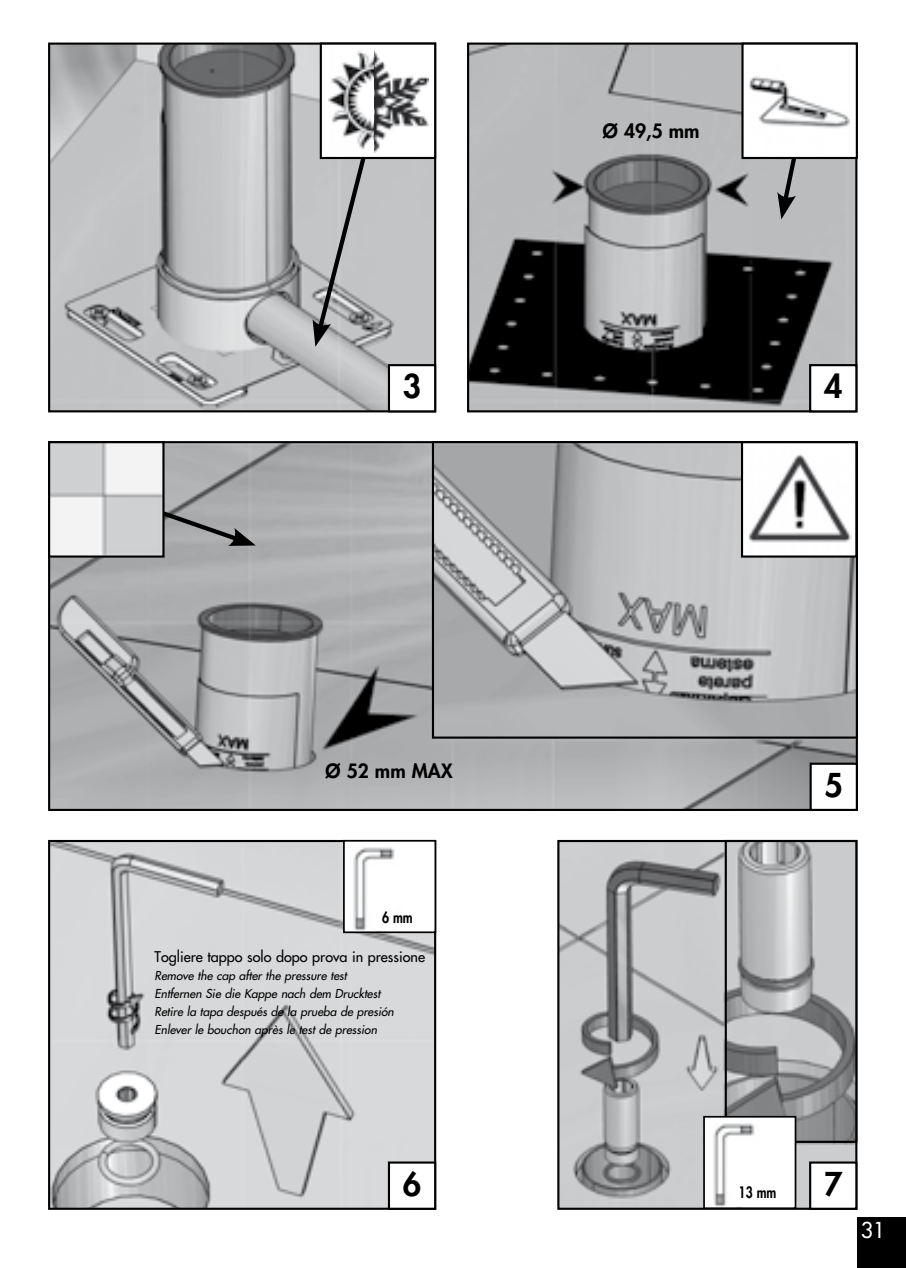
<style>
.page{position:relative;width:906px;height:1268px;background:#fff}
.page>*{position:absolute;margin:0;border:0;box-sizing:border-box;transform-origin:0 0}
.t1{font:800 31.8px "Futura Std";color:#000}
.t2{font:500 21.3px "Futura Std";color:#fff}
.t3{font:800 19.2px "Futura Std";color:#000}
.t4{font:800 15.3px "Futura Std";color:#000;scale:.8 1}
.t5{font:500 14.4px "Futura Std";color:#000}
.t6{font:italic 500 12px/18px "Futura Std";color:#000}
</style>
<div class="page">
<img style="left:560px;top:842px;width:294px;height:364px">
<div style="left:557px;top:839px;width:300px;height:370px;border:2px solid #000"></div>
<img style="left:727px;top:842px;width:127px;height:297px">
<div style="left:724px;top:839px;width:133px;height:303px;border:2px solid #000"></div>
<div style="left:857px;top:1217px;width:49px;height:50px;background:#000"></div>
<img style="left:470px;top:46px;width:384px;height:363px">
<div style="left:467px;top:43px;width:390px;height:369px;border:2px solid #000"></div>
<img style="left:51px;top:46px;width:382px;height:363px">
<div style="left:48px;top:43px;width:388px;height:369px;border:2px solid #000"></div>
<div style="left:810px;top:365px;width:46px;height:46px;background:#fff"></div>
<div style="left:809px;top:364px;width:48px;height:48px;border:2px solid #000"></div>
<div style="left:389px;top:365px;width:46px;height:46px;background:#fff"></div>
<div style="left:388px;top:364px;width:48px;height:48px;border:2px solid #000"></div>
<img style="left:51px;top:444px;width:804px;height:363px">
<div style="left:810px;top:763px;width:47px;height:46px;background:#fff"></div>
<div style="left:809px;top:762px;width:49px;height:48px;border:2px solid #000"></div>
<img style="left:51px;top:842px;width:382px;height:364px">
<div style="left:48px;top:839px;width:388px;height:370px;border:2px solid #000"></div>
<div style="left:389px;top:1162px;width:46px;height:46px;background:#fff"></div>
<div style="left:388px;top:1161px;width:48px;height:48px;border:2px solid #000"></div>
<div style="left:810px;top:1162px;width:46px;height:46px;background:#fff"></div>
<div style="left:809px;top:1161px;width:48px;height:48px;border:2px solid #000"></div>
<img style="left:435px;top:444px;width:420px;height:291px">
<div style="left:432px;top:441px;width:426px;height:297px;border:2px solid #000"></div>
<svg style="left:313px;top:96px;width:70px;height:251px;background:#aeafb1"></svg>
<div style="left:321px;top:44px;width:114px;height:114px;background:#fff"></div>
<img style="left:329px;top:51px;width:45px;height:99px">
<div style="left:320px;top:43px;width:116px;height:116px;border:2px solid #000"></div>
<div style="left:374px;top:45px;width:59px;height:111px;background:#fff"></div>
<img style="left:374px;top:50px;width:54px;height:103px">
<svg style="left:777px;top:159px;width:35px;height:60px;background:#999a9c"></svg>
<div style="left:742px;top:44px;width:115px;height:114px;background:#fff"></div>
<img style="left:749px;top:76px;width:101px;height:53px">
<div style="left:741px;top:43px;width:117px;height:116px;border:2px solid #000"></div>
<svg style="left:164px;top:488px;width:92px;height:58px;background:#969798"></svg>
<img style="left:51px;top:444px;width:110px;height:110px">
<div style="left:48px;top:441px;width:116px;height:116px;border:2px solid #000"></div>
<img style="left:744px;top:444px;width:110px;height:110px">
<div style="left:741px;top:441px;width:116px;height:116px;border:2px solid #000"></div>
<img style="left:346px;top:842px;width:87px;height:87px">
<div style="left:343px;top:839px;width:93px;height:93px;border:2px solid #000"></div>
<img style="left:706px;top:1118px;width:87px;height:87px">
<div style="left:703px;top:1115px;width:93px;height:93px;border:2px solid #000"></div>
<h3 class="t3" style="left:603px;top:118px;width:98px">Ø 49,5 mm</h3>
<h1 class="t1" style="left:403px;top:366px;width:20px">3</h1>
<h1 class="t1" style="left:824px;top:366px;width:20px">4</h1>
<h3 class="t3" style="left:326px;top:759px;width:129px">Ø 52 mm MAX</h3>
<p class="t4" style="left:382px;top:907px;width:40px">6 mm</p>
<p class="t5" style="left:154px;top:947px;width:272px">Togliere tappo solo dopo prova in pressione</p>
<p class="t6" style="left:154px;top:966px;width:241px">Remove the cap after the pressure test Entfernen Sie die Kappe nach dem Drucktest Retire la tapa después de la prueba de presión Enlever le bouchon après le test de pression</p>
<h1 class="t1" style="left:824px;top:764px;width:20px">5</h1>
<h1 class="t1" style="left:403px;top:1163px;width:20px">6</h1>
<h1 class="t1" style="left:824px;top:1163px;width:20px">7</h1>
<p class="t4" style="left:738px;top:1182px;width:49px">13 mm</p>
<h2 class="t2" style="left:860px;top:1216px;width:26px">31</h2>
</div>
